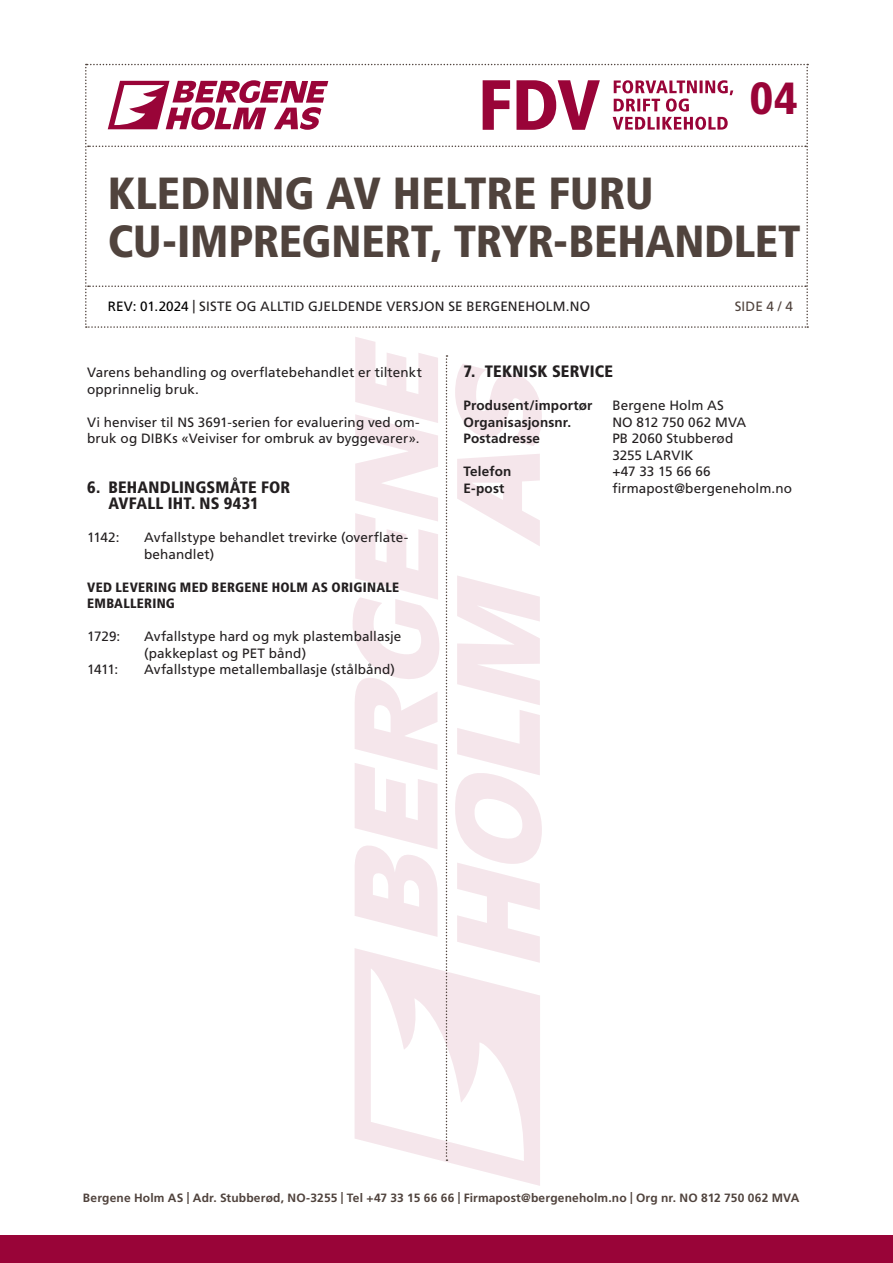
<style>
.page{position:relative;width:893px;height:1263px;background:#fff}
.page>*{position:absolute;margin:0;border:0;box-sizing:border-box;transform-origin:0 0}
.Heading_1{font:900 condensed 45px/48px "Frutiger LT Std";letter-spacing:-.005em;color:#50433d}
.Heading_1-2{font:900 condensed 45px "Frutiger LT Std";color:#990438}
.Body{font:900 condensed 16.5px "Frutiger LT Std";letter-spacing:.01em;color:#231f20}
.Body-2{font:13.5px/16.5px "Frutiger LT Std";letter-spacing:.01em;color:#231f20}
.Body-3{font:700 13.5px "Frutiger LT Std";letter-spacing:.01em;color:#231f20}
.Body-4{font:900 condensed 13.5px/16.5px "Frutiger LT Std";letter-spacing:.025em;color:#231f20}
.Body-5{font:13.5px "Frutiger LT Std";color:#50433d}
.t1{font:700 12px "Frutiger LT Std";letter-spacing:.015em;color:#50433d}
.s1{color:#000}
</style>
<div class="page">
<div style="left:0;top:1235px;width:893px;height:28px;background:#990438"></div>
<svg style="left:85px;top:64px;width:723px;height:264px"></svg>
<svg style="left:353px;top:337px;width:189px;height:849px"></svg>
<p class="Heading_1-2" style="left:750px;top:71px;width:49px">04</p>
<p class="Heading_1" style="left:108px;top:169px;width:694px">KLEDNING AV HELTRE FURU<br>CU-IMPREGNERT, TRYR-BEHANDLET</p>
<p class="Body-2" style="left:108px;top:298px;width:484px"><span class="s1">REV: 01.2024</span> | SISTE OG ALLTID GJELDENDE VERSJON SE BERGENEHOLM.NO</p>
<p class="Body-5" style="left:735px;top:299px;width:60px">SIDE 4 / 4</p>
<p class="Body-2" style="left:87px;top:364px;width:336px">Varens behandling og overflatebehandlet er tiltenkt opprinnelig bruk.</p>
<p class="Body-2" style="left:87px;top:414px;width:334px">Vi henviser til NS 3691-serien for evaluering ved om&shy;bruk og DIBKs «Veiviser for ombruk av byggevarer».</p>
<p class="Body" style="left:87px;top:477px;width:205px">6. BEHANDLINGSMÅTE FOR</p>
<p class="Body" style="left:108px;top:494px;width:152px">AVFALL IHT. NS 9431</p>
<p class="Body-2" style="left:87px;top:529px;width:34px">1142:</p>
<p class="Body-2" style="left:144px;top:529px;width:266px">Avfallstype behandlet trevirke (overflate-</p>
<p class="Body-2" style="left:144px;top:546px;width:72px">behandlet)</p>
<p class="Body-4" style="left:87px;top:579px;width:314px">VED LEVERING MED BERGENE HOLM AS ORIGINALE<br>EMBALLERING</p>
<p class="Body-2" style="left:87px;top:628px;width:35px">1729:</p>
<p class="Body-2" style="left:144px;top:628px;width:259px">Avfallstype hard og myk plastemballasje (pakkeplast og PET bånd)</p>
<p class="Body-2" style="left:87px;top:661px;width:33px">1411:</p>
<p class="Body-2" style="left:144px;top:661px;width:252px">Avfallstype metallemballasje (stålbånd)</p>
<p class="Body" style="left:463px;top:362px;width:151px">7. TEKNISK SERVICE</p>
<p class="Body-3" style="left:463px;top:398px;width:130px">Produsent/importør</p>
<p class="Body-2" style="left:612px;top:397px;width:113px">Bergene Holm AS</p>
<p class="Body-3" style="left:463px;top:414px;width:109px">Organisasjonsnr.</p>
<p class="Body-2" style="left:612px;top:414px;width:135px">NO 812 750 062 MVA</p>
<p class="Body-3" style="left:463px;top:431px;width:78px">Postadresse</p>
<p class="Body-2" style="left:612px;top:430px;width:122px">PB 2060 Stubberød</p>
<p class="Body-2" style="left:612px;top:447px;width:83px">3255 LARVIK</p>
<p class="Body-3" style="left:463px;top:464px;width:49px">Telefon</p>
<p class="Body-2" style="left:612px;top:463px;width:100px">+47 33 15 66 66</p>
<p class="Body-3" style="left:463px;top:480px;width:42px">E-post</p>
<p class="Body-2" style="left:612px;top:480px;width:181px">firmapost@bergeneholm.no</p>
<p class="t1" style="left:83px;top:1191px;width:718px">Bergene Holm AS | Adr. Stubberød, NO-3255 | Tel +47 33 15 66 66 | Firmapost@bergeneholm.no | Org nr. NO 812 750 062 MVA</p>
</div>
